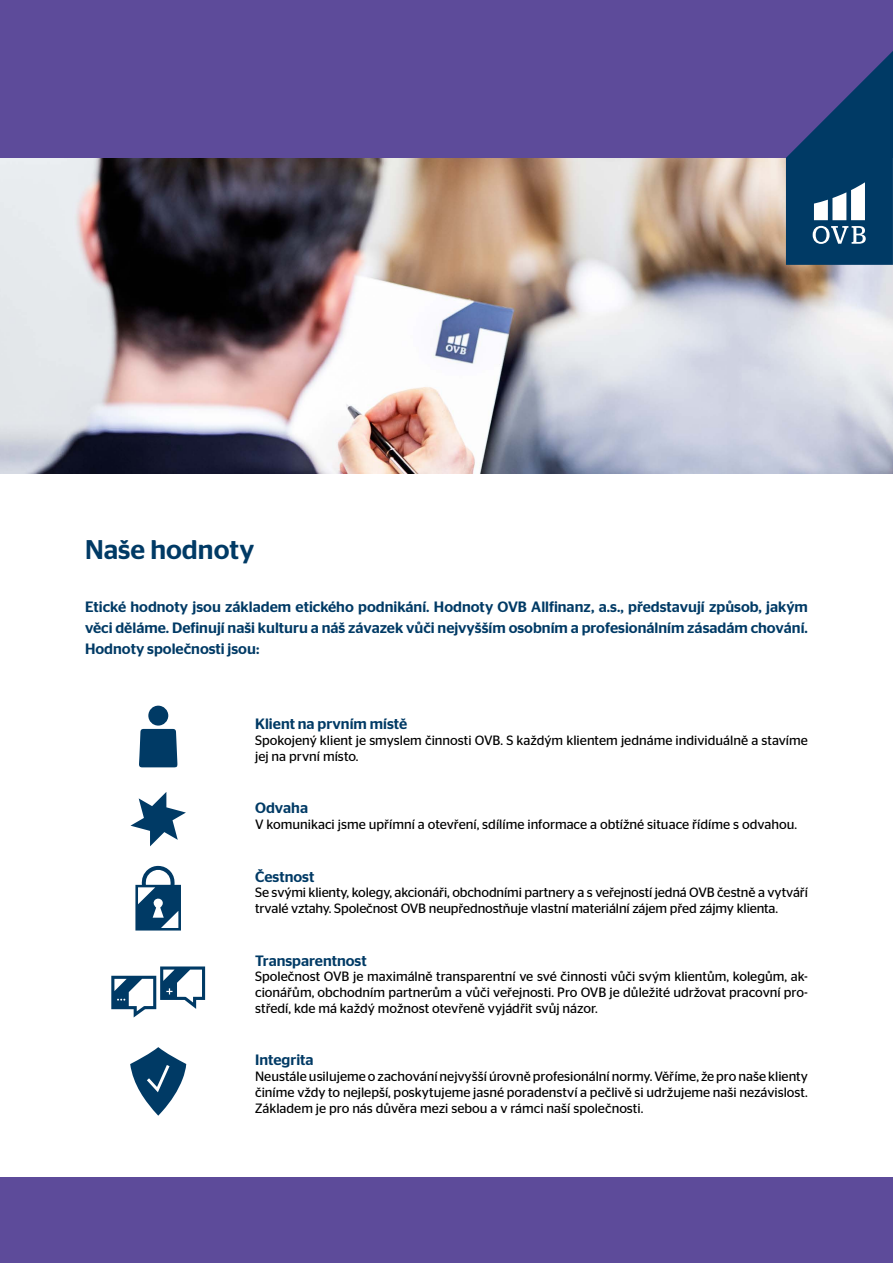
<style>
.page{position:relative;width:893px;height:1263px;background:#fff}
.page>*{position:absolute;margin:0;border:0;box-sizing:border-box;transform-origin:0 0}
.t1{font:500 27px "Stag Sans LCG";color:#003a65}
.t2{font:500 15px/21px "Stag Sans LCG";color:#003a65;text-align:justify}
.t3{font:13.5px/15.8px "Stag Sans LCG";color:#000}
</style>
<div class="page">
<img style="left:0;top:158px;width:893px;height:316px">
<div style="left:0;top:1178px;width:893px;height:85px;background:#5d4b9a"></div>
<div style="left:0;top:0;width:893px;height:158px;background:#5d4b9a"></div>
<svg style="left:786px;top:51px;width:107px;height:214px"></svg>
<svg style="left:139px;top:729px;width:39px;height:38px"></svg>
<div style="left:148px;top:706px;width:20px;height:19px;background:#003a65;border-radius:50%"></div>
<svg style="left:130px;top:1047px;width:56px;height:69px"></svg>
<svg style="left:135px;top:866px;width:46px;height:64px"></svg>
<svg style="left:111px;top:966px;width:94px;height:51px"></svg>
<svg style="left:130px;top:792px;width:56px;height:54px"></svg>
<h1 class="t1" style="left:85px;top:530px;width:171px">Naše hodnoty</h1>
<p class="t2" style="left:85px;top:595px;width:724px">Etické hodnoty jsou základem etického podnikání. Hodnoty OVB Allfinanz, a.s., představují způsob, jakým věci děláme. Definují naši kulturu a náš závazek vůči nejvyšším osobním a profesionálním zásadám chování.<br>Hodnoty společnosti jsou:</p>
<p class="t2" style="left:255px;top:712px;width:154px">Klient na prvním místě</p>
<p class="t3" style="left:255px;top:731px;width:554px">Spokojený klient je smyslem činnosti OVB. S každým klientem jednáme individuálně a stavíme jej na první místo.</p>
<p class="t2" style="left:255px;top:796px;width:54px">Odvaha</p>
<p class="t3" style="left:255px;top:815px;width:543px">V komunikaci jsme upřímní a otevření, sdílíme informace a obtížné situace řídíme s odvahou.</p>
<p class="t2" style="left:255px;top:865px;width:61px">Čestnost</p>
<p class="t3" style="left:255px;top:884px;width:554px">Se svými klienty, kolegy, akcionáři, obchodními partnery a s veřejností jedná OVB čestně a vytváří trvalé vztahy. Společnost OVB neupřednostňuje vlastní materiální zájem před zájmy klienta.</p>
<p class="t2" style="left:255px;top:949px;width:113px">Transparentnost</p>
<p class="t3" style="left:255px;top:968px;width:554px;text-align:justify">Společnost OVB je maximálně transparentní ve své činnosti vůči svým klientům, kolegům, ak&shy;cionářům, obchodním partnerům a vůči veřejnosti. Pro OVB je důležité udržovat pracovní pro&shy;středí, kde má každý možnost otevřeně vyjádřit svůj názor.</p>
<p class="t2" style="left:255px;top:1048px;width:60px">Integrita</p>
<p class="t3" style="left:255px;top:1067px;width:554px;text-align:justify">Neustále usilujeme o zachování nejvyšší úrovně profesionální normy. Věříme, že pro naše klienty činíme vždy to nejlepší, poskytujeme jasné poradenství a pečlivě si udržujeme naši nezávislost.<br>Základem je pro nás důvěra mezi sebou a v rámci naší společnosti.</p>
</div>
